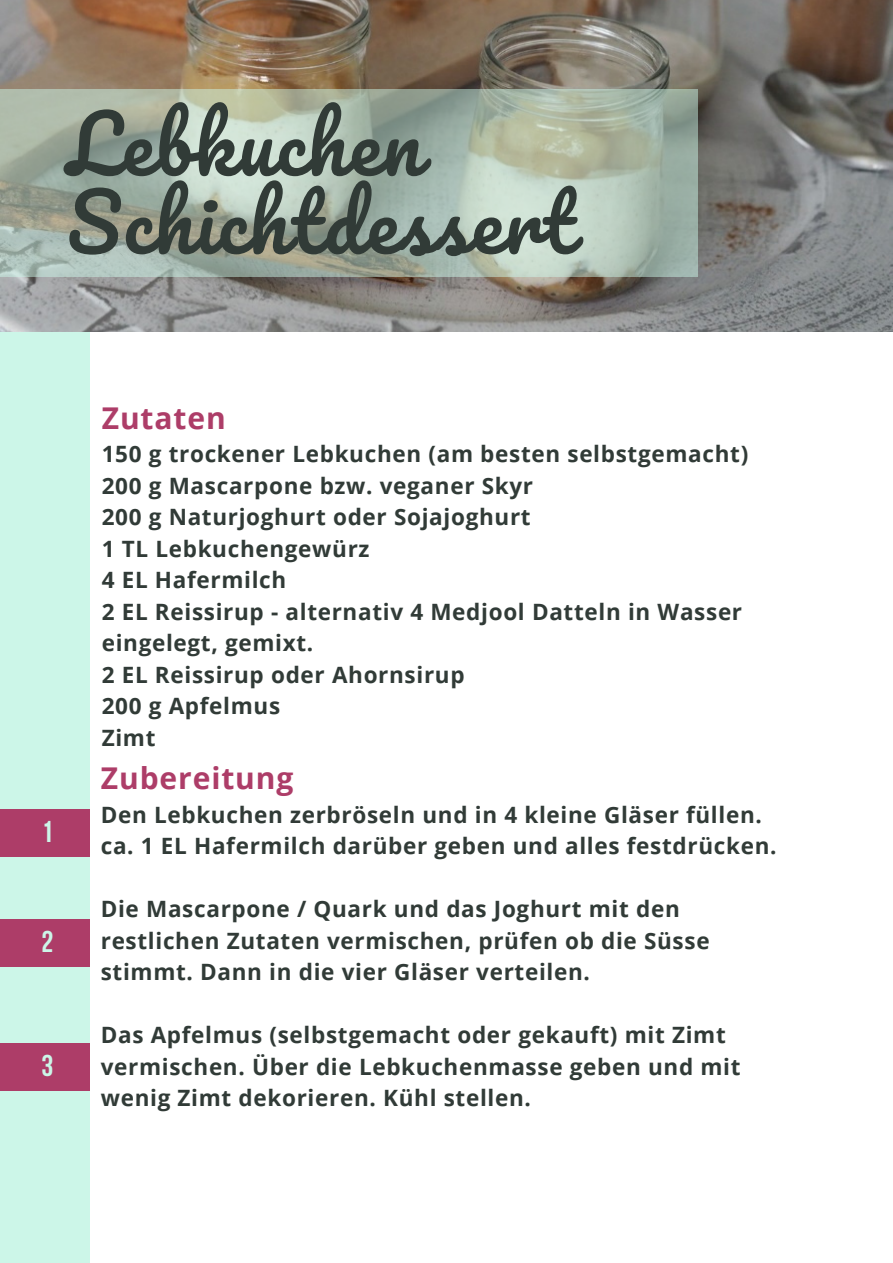
<style>
.page{position:relative;width:893px;height:1263px;background:#fff}
.page>*{position:absolute;margin:0;border:0;box-sizing:border-box;transform-origin:0 0}
.t1{font:78.3px "Pacifico";letter-spacing:.03em;color:#313b37}
.t2{font:700 30px "Open Sans";letter-spacing:.03em;color:#ad3d68}
.t3{font:700 30px "Bebas Neue";color:#ccf6e8}
.t4{font:700 22.5px/31.5px "Open Sans";letter-spacing:.03em;color:#313b37}
</style>
<div class="page">
<div style="left:0;top:89px;width:89px;height:1174px;background:#ccf6e8"></div>
<img style="left:0;top:0;width:893px;height:332px">
<div style="left:0;top:809px;width:89px;height:47px;background:#ad3d68"></div>
<div style="left:0;top:919px;width:89px;height:48px;background:#ad3d68"></div>
<div style="left:0;top:1043px;width:89px;height:48px;background:#ad3d68"></div>
<svg style="left:0;top:89px;width:697px;height:187px;background:#aab8aa"></svg>
<p class="t1" style="left:67px;top:103px;width:356px">Lebkuchen</p>
<p class="t1" style="left:67px;top:181px;width:508px">Schichtdessert</p>
<p class="t3" style="left:42px;top:819px;width:13px">1</p>
<p class="t3" style="left:42px;top:930px;width:13px">2</p>
<p class="t3" style="left:42px;top:1053px;width:13px">3</p>
<p class="t2" style="left:102px;top:396px;width:126px">Zutaten</p>
<p class="t4" style="left:102px;top:438px;width:648px">150 g trockener Lebkuchen (am besten selbstgemacht)</p>
<p class="t4" style="left:102px;top:469px;width:433px">200 g Mascarpone bzw. veganer Skyr</p>
<p class="t4" style="left:102px;top:501px;width:430px">200 g Naturjoghurt oder Sojajoghurt</p>
<p class="t4" style="left:102px;top:532px;width:269px">1 TL Lebkuchengewürz</p>
<p class="t4" style="left:102px;top:564px;width:186px">4 EL Hafermilch</p>
<p class="t4" style="left:102px;top:595px;width:642px">2 EL Reissirup - alternativ 4 Medjool Datteln in Wasser eingelegt, gemixt.</p>
<p class="t4" style="left:102px;top:658px;width:364px">2 EL Reissirup oder Ahornsirup</p>
<p class="t4" style="left:102px;top:690px;width:180px">200 g Apfelmus</p>
<p class="t4" style="left:102px;top:721px;width:55px">Zimt</p>
<p class="t2" style="left:101px;top:757px;width:194px">Zubereitung</p>
<p class="t4" style="left:101px;top:798px;width:677px">Den Lebkuchen zerbröseln und in 4 kleine Gläser füllen. ca. 1 EL Hafermilch darüber geben und alles festdrücken.</p>
<p class="t4" style="left:101px;top:893px;width:610px">Die Mascarpone / Quark und das Joghurt mit den restlichen Zutaten vermischen, prüfen ob die Süsse stimmt. Dann in die vier Gläser verteilen.</p>
<p class="t4" style="left:101px;top:1019px;width:641px">Das Apfelmus (selbstgemacht oder gekauft) mit Zimt vermischen. Über die Lebkuchenmasse geben und mit wenig Zimt dekorieren. Kühl stellen.</p>
</div>
